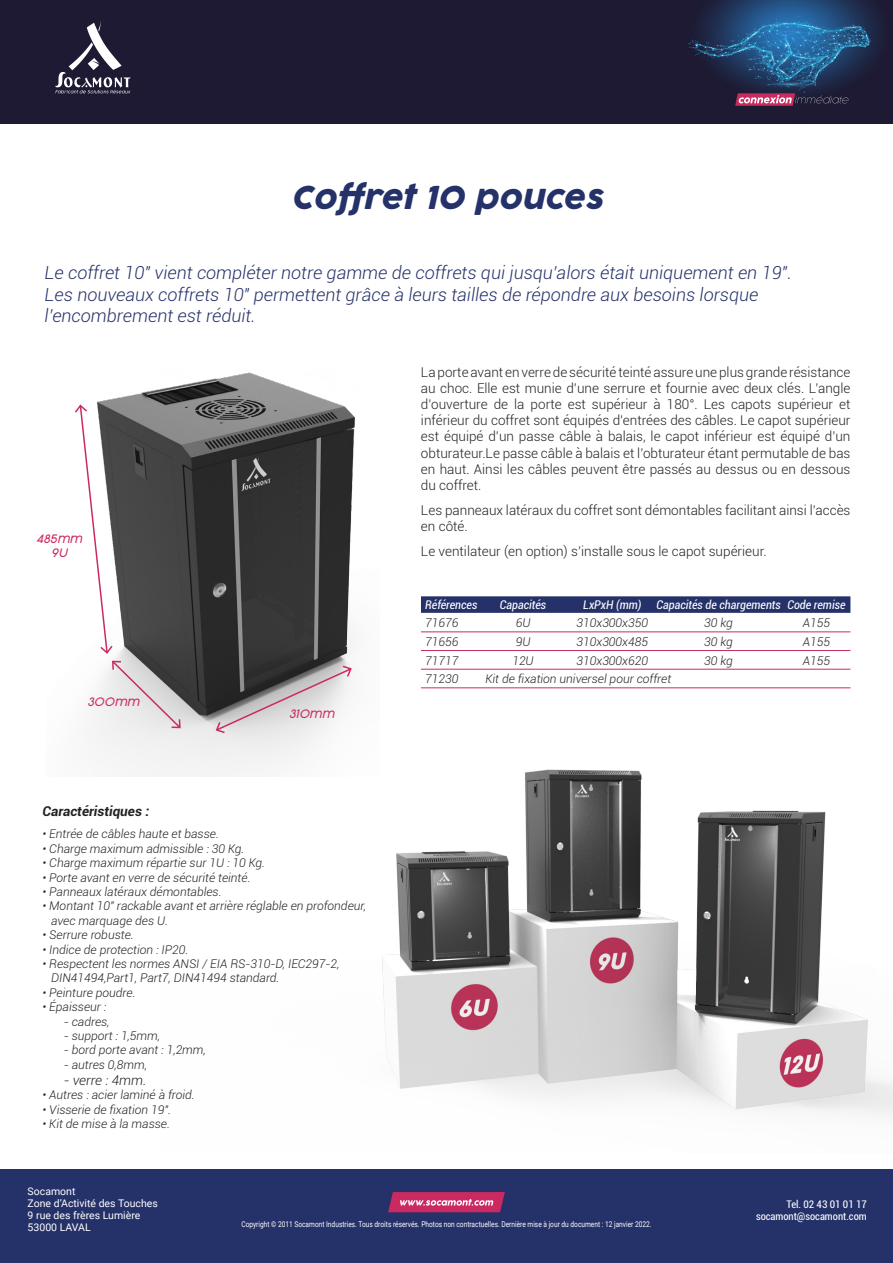
<style>
.page{position:relative;width:893px;height:1263px;background:#fff}
.page>*{position:absolute;margin:0;border:0;box-sizing:border-box;transform-origin:0 0}
.t1{font:italic 31.5px "Cocogoose Pro";color:#253169}
.t2{font:italic 300 18px/21.6px "Roboto";color:#253169}
.t3{font:300 13.5px/16.2px "Roboto";color:#231f20;text-align:justify}
.t4{font:italic 700 13.5px "Roboto";color:#231f20}
.t5{font:italic 300 13.5px "Roboto";color:#231f20}
.t6{font:italic 300 12px/14.4px "Roboto";color:#231f20}
.t7{font:italic condensed 12px "Roboto";color:#fff}
.t8{font:italic 300 11.7px/14px "Cocogoose Pro";color:#ca2a60;text-align:center}
.t9{font:10.5px/12px "Roboto";color:#fff}
.t10{font:condensed 10.5px/12px "Roboto";color:#fff;text-align:right}
.t11{font:7.95px "Roboto";color:#fff;scale:.83 1}
</style>
<div class="page">
<img style="left:0;top:0;width:893px;height:123px">
<div style="left:0;top:1169px;width:893px;height:94px;background:#253169"></div>
<svg style="left:388px;top:1192px;width:117px;height:20px;background:#c84372"></svg>
<svg style="left:735px;top:93px;width:113px;height:13px"></svg>
<svg style="left:55px;top:21px;width:75px;height:72px;background:#4a475b"></svg>
<img style="left:382px;top:769px;width:511px;height:347px">
<div style="left:421px;top:596px;width:429px;height:17px;background:#253169"></div>
<hr style="left:421px;top:631px;width:429px;height:1px;background:#ca2a60">
<hr style="left:421px;top:650px;width:429px;height:1px;background:#ca2a60">
<hr style="left:421px;top:669px;width:429px;height:1px;background:#ca2a60">
<hr style="left:421px;top:687px;width:429px;height:1px;background:#ca2a60">
<img style="left:93px;top:372px;width:262px;height:405px">
<svg style="left:215px;top:664px;width:138px;height:70px;background:#a6a1a3"></svg>
<svg style="left:75px;top:403px;width:107px;height:327px"></svg>
<h1 class="t1" style="left:290px;top:176px;width:314px">COFFRET 10 POUCES</h1>
<h2 class="t2" style="left:45px;top:261px;width:749px">Le coffret 10" vient compléter notre gamme de coffrets qui jusqu’alors était uniquement en 19".<br>Les nouveaux coffrets 10" permettent grâce à leurs tailles de répondre aux besoins lorsque l’encombrement est réduit.</h2>
<p class="t8" style="left:36px;top:531px;width:47px">485mm<br>9U</p>
<p class="t8" style="left:88px;top:694px;width:54px">300mm</p>
<p class="t8" style="left:289px;top:706px;width:47px">310mm</p>
<p class="t4" style="left:43px;top:801px;width:108px">Caractéristiques :</p>
<p class="t6" style="left:43px;top:826px;width:178px">• Entrée de câbles haute et basse.</p>
<p class="t6" style="left:43px;top:841px;width:203px">• Charge maximum admissible : 30 Kg.</p>
<p class="t6" style="left:43px;top:855px;width:224px">• Charge maximum répartie sur 1U : 10 Kg.</p>
<p class="t6" style="left:43px;top:870px;width:209px">• Porte avant en verre de sécurité teinté.</p>
<p class="t6" style="left:43px;top:884px;width:181px">• Panneaux latéraux démontables.</p>
<p class="t6" style="left:51px;top:898px;width:317px;text-indent:-9px">• Montant 10" rackable avant et arrière réglable en profondeur, avec marquage des U.</p>
<p class="t6" style="left:43px;top:927px;width:93px">• Serrure robuste.</p>
<p class="t6" style="left:43px;top:942px;width:147px">• Indice de protection : IP20.</p>
<p class="t6" style="left:51px;top:956px;width:290px;text-indent:-9px">• Respectent les normes ANSI / EIA RS-310-D, IEC297-2,<br>DIN41494,Part1, Part7, DIN41494 standard.</p>
<p class="t6" style="left:43px;top:985px;width:95px">• Peinture poudre.</p>
<p class="t6" style="left:43px;top:999px;width:65px">• Épaisseur :</p>
<p class="t6" style="left:64px;top:1014px;width:47px">- cadres,</p>
<p class="t6" style="left:64px;top:1028px;width:98px">- support : 1,5mm,</p>
<p class="t6" style="left:64px;top:1042px;width:144px">- bord porte avant : 1,2mm,</p>
<p class="t6" style="left:64px;top:1057px;width:85px">- autres 0,8mm,</p>
<p class="t5" style="left:64px;top:1071px;width:84px">- verre : 4mm.</p>
<p class="t6" style="left:43px;top:1087px;width:154px">• Autres : acier laminé à froid.</p>
<p class="t6" style="left:43px;top:1102px;width:130px">• Visserie de fixation 19".</p>
<p class="t6" style="left:43px;top:1116px;width:129px">• Kit de mise à la masse.</p>
<p class="t3" style="left:421px;top:363px;width:431px">La porte avant en verre de sécurité teinté assure une plus grande résistance au choc. Elle est munie d’une serrure et fournie avec deux clés. L’angle d’ouverture de la porte est supérieur à 180°. Les capots supérieur et inférieur du coffret sont équipés d’entrées des câbles. Le capot supérieur est équipé d’un passe câble à balais, le capot inférieur est équipé d’un obturateur.Le passe câble à balais et l’obturateur étant permutable de bas en haut. Ainsi les câbles peuvent être passés au dessus ou en dessous du coffret.</p>
<p class="t3" style="left:421px;top:501px;width:431px">Les panneaux latéraux du coffret sont démontables facilitant ainsi l’accès en côté.</p>
<p class="t3" style="left:421px;top:542px;width:347px">Le ventilateur (en option) s’installe sous le capot supérieur.</p>
<p class="t7" style="left:425px;top:596px;width:54px">Références</p>
<p class="t7" style="left:500px;top:596px;width:48px">Capacités</p>
<p class="t7" style="left:583px;top:596px;width:60px">LxPxH (mm)</p>
<p class="t7" style="left:656px;top:596px;width:191px">Capacités de chargements Code remise</p>
<p class="t6" style="left:425px;top:615px;width:35px">71676</p>
<p class="t6" style="left:516px;top:615px;width:16px">6U</p>
<p class="t6" style="left:576px;top:615px;width:73px">310x300x350</p>
<p class="t6" style="left:704px;top:615px;width:30px">30 kg</p>
<p class="t6" style="left:803px;top:615px;width:29px">A155</p>
<p class="t6" style="left:425px;top:634px;width:35px">71656</p>
<p class="t6" style="left:516px;top:634px;width:16px">9U</p>
<p class="t6" style="left:576px;top:634px;width:73px">310x300x485</p>
<p class="t6" style="left:704px;top:634px;width:30px">30 kg</p>
<p class="t6" style="left:803px;top:634px;width:29px">A155</p>
<p class="t6" style="left:425px;top:653px;width:35px">71717</p>
<p class="t6" style="left:512px;top:653px;width:23px">12U</p>
<p class="t6" style="left:576px;top:653px;width:73px">310x300x620</p>
<p class="t6" style="left:704px;top:653px;width:30px">30 kg</p>
<p class="t6" style="left:803px;top:653px;width:29px">A155</p>
<p class="t6" style="left:425px;top:671px;width:35px">71230</p>
<p class="t6" style="left:485px;top:671px;width:187px">Kit de fixation universel pour coffret</p>
<p class="t9" style="left:28px;top:1185px;width:132px">Socamont<br>Zone d’Activité des Touches<br>9 rue des frères Lumière<br>53000 LAVAL</p>
<p class="t11" style="left:241px;top:1219px;width:496px">Copyright © 2011 Socamont Industries. Tous droits réservés. Photos non contractuelles. Dernière mise à jour du document : 12 janvier 2022.</p>
<p class="t10" style="left:756px;top:1198px;width:112px">Tel. 02 43 01 01 17 socamont@socamont.com</p>
</div>
